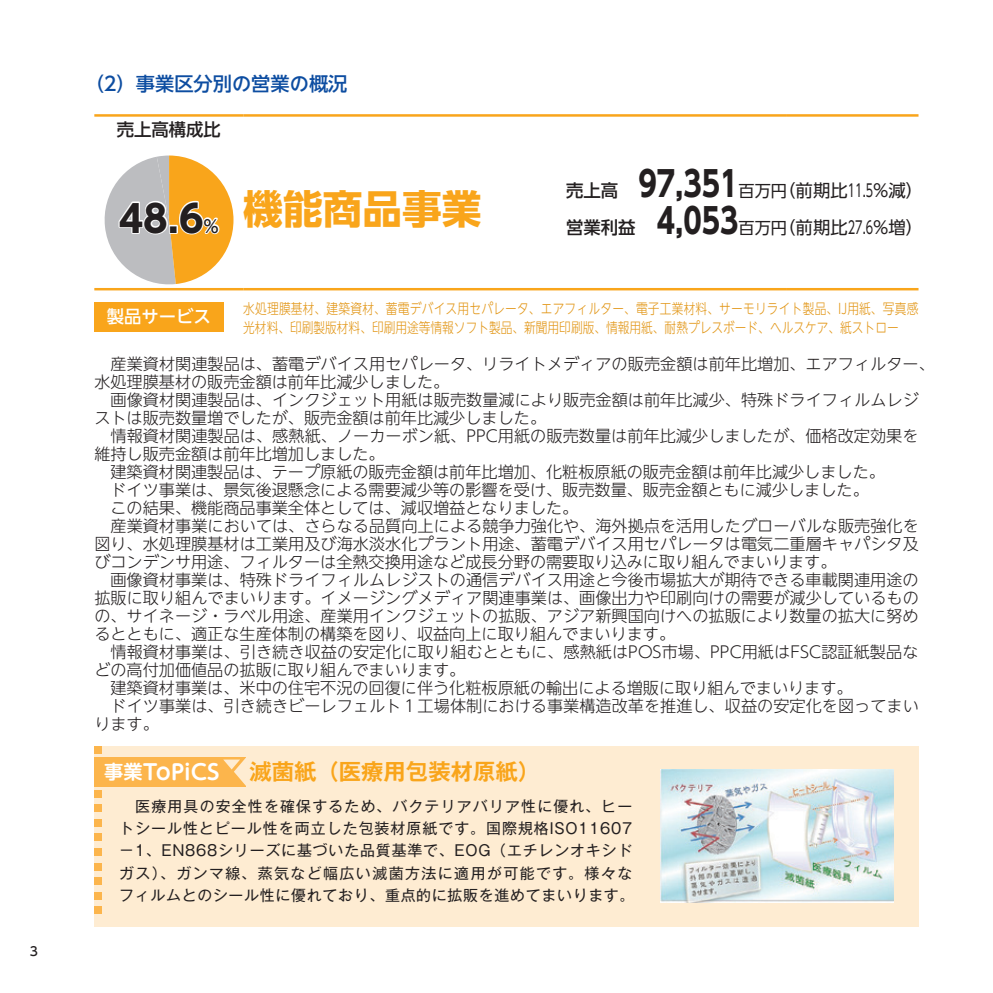
<style>
.page{position:relative;width:993px;height:993px;background:#fff}
.page>*{position:absolute;margin:0;border:0;box-sizing:border-box;transform-origin:0 0}
.t1{font:700 39.73px "UD Shin Go NT Pro";color:#f9a51b}
.t2{font:700 37.27px "UD Shin Go NT Pro";color:#231f20}
.t3{font:700 22.4px "Gothic MB101 Pr 5 De";color:#f9a51b}
.t4{font:700 21px "UD Shin M Go Pro De";color:#fff}
.t5{font:500 19.25px "UD Shin Go NT Pro";color:#0d4da1}
.t6{font:17.32px/37.3px "UD Shin Go NT Pro";color:#231f20}
.t7{font:500 17.32px "UD Shin Go NT Pro";color:#231f20}
.t8{font:500 17.32px "UD Shin Go NT Pro";color:#fff}
.t9{font:300 16.1px/18px "UD Shin Go NT Pro";color:#231f20}
.t10{font:14.88px/22.4px "Gothic MB101 Pr 5";letter-spacing:.07em;color:#231f20}
.t11{font:300 14.17px/18.6px "UD Shin Go NT Pro";letter-spacing:.005em;color:#e29616;scale:.82 1}
.t12{font:500 12.42px "UD Shin Go NT Pro";color:#231f20}
.s1{font-weight:500;font-size:17.32px}
.s2{font-weight:500}
.s3{font-weight:700;font-size:34.65px}
.s4{font-size:16.1px}
.s5{font-size:19.25px}
.s6{font-size:22.4px}
</style>
<div class="page">
<div style="left:94px;top:745px;width:824px;height:181px;background:#feecd2"></div>
<div style="left:94px;top:745px;width:8px;height:8px;background:#fcb54c"></div>
<div style="left:94px;top:789px;width:8px;height:8px;background:#fcb54c"></div>
<div style="left:94px;top:804px;width:8px;height:7px;background:#fcb54c"></div>
<div style="left:94px;top:818px;width:8px;height:8px;background:#fcb54c"></div>
<div style="left:94px;top:833px;width:8px;height:7px;background:#fcb54c"></div>
<div style="left:94px;top:848px;width:8px;height:7px;background:#fcb54c"></div>
<div style="left:94px;top:862px;width:8px;height:8px;background:#fcb54c"></div>
<div style="left:94px;top:877px;width:8px;height:7px;background:#fcb54c"></div>
<div style="left:94px;top:891px;width:8px;height:8px;background:#fcb54c"></div>
<div style="left:94px;top:906px;width:8px;height:7px;background:#fcb54c"></div>
<hr style="left:94px;top:114px;width:149px;height:3px;background:#f9a51b">
<hr style="left:243px;top:114px;width:323px;height:3px;background:#f9a51b">
<hr style="left:94px;top:288px;width:149px;height:2px;background:#f9a51b">
<hr style="left:243px;top:288px;width:323px;height:2px;background:#f9a51b">
<hr style="left:566px;top:114px;width:71px;height:3px;background:#f9a51b">
<hr style="left:637px;top:114px;width:149px;height:3px;background:#f9a51b">
<hr style="left:786px;top:114px;width:132px;height:3px;background:#f9a51b">
<hr style="left:566px;top:288px;width:71px;height:2px;background:#f9a51b">
<hr style="left:637px;top:288px;width:149px;height:2px;background:#f9a51b">
<hr style="left:786px;top:288px;width:132px;height:2px;background:#f9a51b">
<svg style="left:104px;top:155px;width:129px;height:130px"></svg>
<div style="left:94px;top:301px;width:129px;height:30px;background:#f9a51b"></div>
<div style="left:94px;top:756px;width:152px;height:30px;background:#fcb54c"></div>
<svg style="left:223px;top:756px;width:23px;height:30px"></svg>
<img style="left:660px;top:769px;width:233px;height:133px">
<p class="t12" style="left:30px;top:940px;width:10px">3</p>
<p class="t5" style="left:85px;top:68px;width:264px">（2）事業区分別の営業の概況</p>
<p class="t7" style="left:117px;top:115px;width:106px">売上高構成比</p>
<h2 class="t2" style="left:119px;top:188px;width:102px">48.6<span class="s1">%</span></h2>
<h1 class="t1" style="left:243px;top:177px;width:240px">機能商品事業</h1>
<p class="t6" style="left:566px;top:171px;width:358px"><span class="s2">売上高</span> <span class="s3">97,351</span><span class="s4">百万円</span>（前期比11.5%減）<span class="s2">営業利益</span> <span class="s3">4,053</span><span class="s4">百万円</span>（前期比27.6%増）</p>
<p class="t8" style="left:107px;top:302px;width:106px">製品サービス</p>
<p class="t11" style="left:243px;top:299px;width:824px">水処理膜基材、建築資材、蓄電デバイス用セパレータ、エアフィルター、電子工業材料、サーモリライト製品、IJ用紙、写真感光材料、印刷製版材料、印刷用途等情報ソフト製品、新聞用印刷版、情報用紙、耐熱プレスボード、ヘルスケア、紙ストロー</p>
<p class="t9" style="left:94px;top:354px;width:841px">　産業資材関連製品は、蓄電デバイス用セパレータ、リライトメディアの販売金額は前年比増加、エアフィルター、水処理膜基材の販売金額は前年比減少しました。<br>　画像資材関連製品は、インクジェット用紙は販売数量減により販売金額は前年比減少、特殊ドライフィルムレジストは販売数量増でしたが、販売金額は前年比減少しました。<br>　情報資材関連製品は、感熱紙、ノーカーボン紙、PPC用紙の販売数量は前年比減少しましたが、価格改定効果を維持し販売金額は前年比増加しました。<br>　建築資材関連製品は、テープ原紙の販売金額は前年比増加、化粧板原紙の販売金額は前年比減少しました。<br>　ドイツ事業は、景気後退懸念による需要減少等の影響を受け、販売数量、販売金額ともに減少しました。<br>　この結果、機能商品事業全体としては、減収増益となりました。<br>　産業資材事業においては、さらなる品質向上による競争力強化や、海外拠点を活用したグローバルな販売強化を図り、水処理膜基材は工業用及び海水淡水化プラント用途、蓄電デバイス用セパレータは電気二重層キャパシタ及びコンデンサ用途、フィルターは全熱交換用途など成長分野の需要取り込みに取り組んでまいります。<br>　画像資材事業は、特殊ドライフィルムレジストの通信デバイス用途と今後市場拡大が期待できる車載関連用途の拡販に取り組んでまいります。イメージングメディア関連事業は、画像出力や印刷向けの需要が減少しているものの、サイネージ・ラベル用途、産業用インクジェットの拡販、アジア新興国向けへの拡販により数量の拡大に努めるとともに、適正な生産体制の構築を図り、収益向上に取り組んでまいります。<br>　情報資材事業は、引き続き収益の安定化に取り組むとともに、感熱紙はPOS市場、PPC用紙はFSC認証紙製品などの高付加価値品の拡販に取り組んでまいります。<br>　建築資材事業は、米中の住宅不況の回復に伴う化粧板原紙の輸出による増販に取り組んでまいります。<br>　ドイツ事業は、引き続きビーレフェルト１工場体制における事業構造改革を推進し、収益の安定化を図ってまいります。</p>
<h3 class="t4" style="left:104px;top:754px;width:117px"><span class="s5">事業</span>T<span class="s6">o</span>PiCS</h3>
<h3 class="t3" style="left:249px;top:752px;width:292px">滅菌紙（医療用包装材原紙）</h3>
<p class="t10" style="left:119px;top:793px;width:516px">　医療用具の安全性を確保するため、バクテリアバリア性に優れ、ヒートシール性とピール性を両立した包装材原紙です。国際規格ISO11607－1、EN868シリーズに基づいた品質基準で、EOG（エチレンオキシドガス）、ガンマ線、蒸気など幅広い滅菌方法に適用が可能です。様々なフィルムとのシール性に優れており、重点的に拡販を進めてまいります。</p>
</div>
